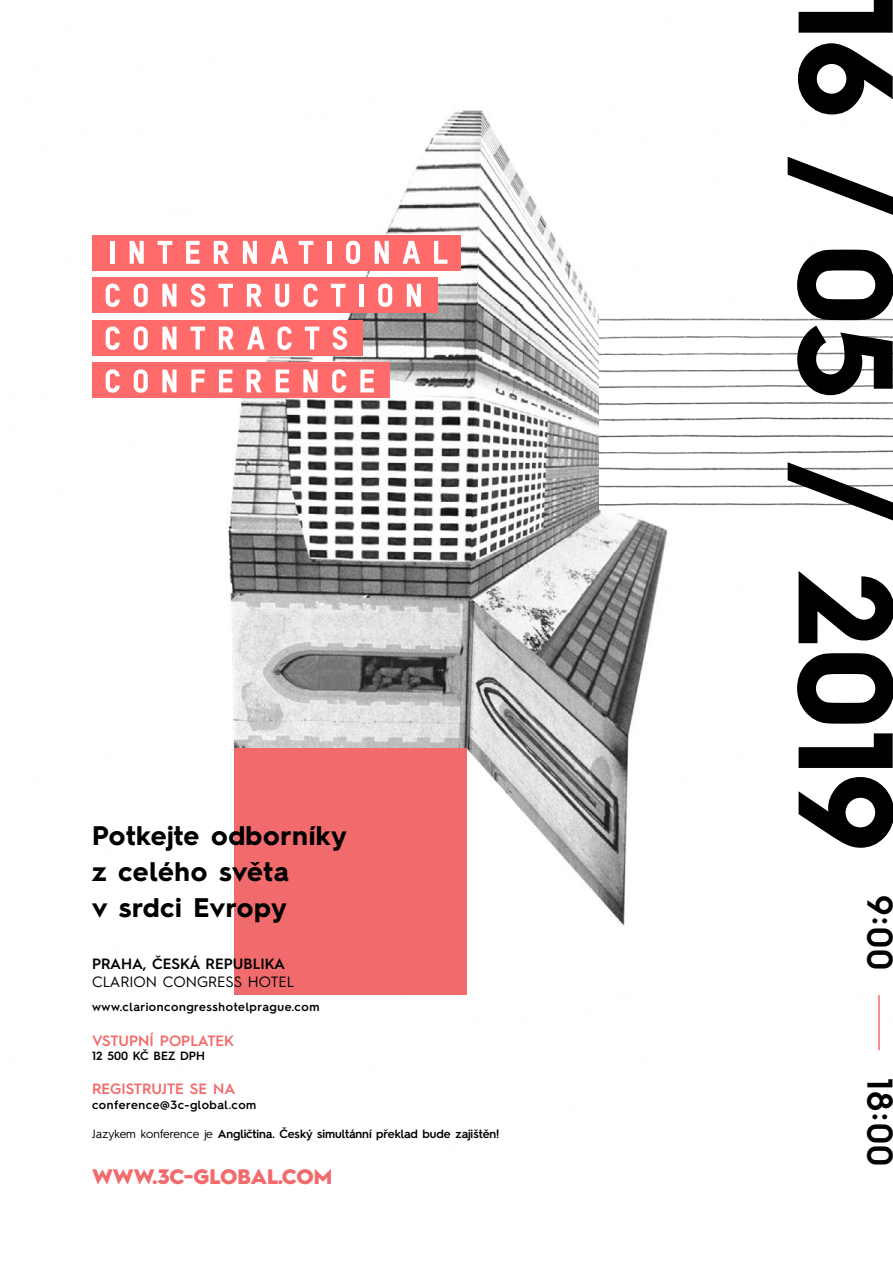
<style>
.page{position:relative;width:893px;height:1263px;background:#fff}
.page>*{position:absolute;margin:0;border:0;box-sizing:border-box;transform-origin:0 0}
.t1{font:700 135px "Hurme Geometric Sans 2";letter-spacing:-.01em;color:#000101}
.t2{font:600 36px "Hurme Geometric Sans 2";color:#000101}
.t3{font:700 27px/36px "Hurme Geometric Sans 2";letter-spacing:.02em;color:#000}
.t4{font:900 21px "Hurme Geometric Sans 2";color:#f26b6c}
.t5{font:600 15px "Hurme Geometric Sans 2";color:#f26b6c}
.t6{font:600 15px "Hurme Geometric Sans 2";color:#000}
.t7{font:15px "Hurme Geometric Sans 2";color:#000}
.t8{font:600 12px "Hurme Geometric Sans 2";letter-spacing:-.005em;color:#000101}
.t9{font:600 12px "Hurme Geometric Sans 2";letter-spacing:.05em;color:#000101}
.t10{font:600 12px "Hurme Geometric Sans 2";letter-spacing:.03em;color:#000101}
.t11{font:600 12px "Hurme Geometric Sans 2";color:#000}
.s1{font-weight:400}
</style>
<div class="page">
<img style="left:92px;top:110px;width:788px;height:941px">
<div style="left:234px;top:748px;width:233px;height:247px;background:#f26b6c"></div>
<img style="left:600px;top:313px;width:293px;height:197px">
<div style="left:92px;top:277px;width:346px;height:36px;background:#ff6b6b"></div>
<div style="left:92px;top:320px;width:270px;height:36px;background:#ff6b6b"></div>
<div style="left:92px;top:363px;width:298px;height:35px;background:#ff6b6b"></div>
<div style="left:92px;top:235px;width:369px;height:35px;background:#ff6b6b"></div>
<hr style="left:111px;top:241px;width:4px;height:23px;background:#fff">
<svg style="left:130px;top:241px;width:14px;height:23px"></svg>
<svg style="left:158px;top:241px;width:14px;height:23px"></svg>
<svg style="left:186px;top:241px;width:14px;height:23px"></svg>
<svg style="left:214px;top:241px;width:15px;height:23px"></svg>
<svg style="left:243px;top:241px;width:14px;height:23px"></svg>
<svg style="left:271px;top:241px;width:17px;height:23px"></svg>
<svg style="left:299px;top:241px;width:14px;height:23px"></svg>
<hr style="left:327px;top:241px;width:4px;height:23px;background:#fff">
<svg style="left:346px;top:241px;width:14px;height:23px"></svg>
<svg style="left:375px;top:241px;width:14px;height:23px"></svg>
<svg style="left:403px;top:241px;width:17px;height:23px"></svg>
<svg style="left:434px;top:241px;width:13px;height:23px"></svg>
<svg style="left:106px;top:284px;width:14px;height:23px"></svg>
<svg style="left:134px;top:284px;width:14px;height:23px"></svg>
<svg style="left:162px;top:284px;width:15px;height:23px"></svg>
<svg style="left:191px;top:284px;width:14px;height:23px"></svg>
<svg style="left:218px;top:284px;width:15px;height:23px"></svg>
<svg style="left:247px;top:284px;width:15px;height:23px"></svg>
<svg style="left:275px;top:284px;width:14px;height:23px"></svg>
<svg style="left:304px;top:284px;width:14px;height:23px"></svg>
<svg style="left:331px;top:284px;width:14px;height:23px"></svg>
<div style="left:359px;top:284px;width:5px;height:23px;background:#fff"></div>
<svg style="left:378px;top:284px;width:14px;height:23px"></svg>
<svg style="left:407px;top:284px;width:14px;height:23px"></svg>
<svg style="left:106px;top:326px;width:14px;height:24px"></svg>
<svg style="left:134px;top:326px;width:14px;height:24px"></svg>
<svg style="left:162px;top:327px;width:15px;height:22px"></svg>
<svg style="left:190px;top:327px;width:15px;height:22px"></svg>
<svg style="left:219px;top:327px;width:15px;height:22px"></svg>
<svg style="left:247px;top:327px;width:18px;height:22px"></svg>
<svg style="left:278px;top:326px;width:14px;height:24px"></svg>
<svg style="left:305px;top:327px;width:14px;height:22px"></svg>
<svg style="left:333px;top:326px;width:14px;height:24px"></svg>
<svg style="left:106px;top:369px;width:14px;height:24px"></svg>
<svg style="left:134px;top:369px;width:14px;height:24px"></svg>
<svg style="left:162px;top:369px;width:15px;height:23px"></svg>
<svg style="left:191px;top:369px;width:14px;height:23px"></svg>
<svg style="left:219px;top:369px;width:13px;height:23px"></svg>
<svg style="left:247px;top:369px;width:15px;height:23px"></svg>
<svg style="left:276px;top:369px;width:13px;height:23px"></svg>
<svg style="left:303px;top:369px;width:14px;height:23px"></svg>
<svg style="left:332px;top:369px;width:14px;height:24px"></svg>
<svg style="left:360px;top:369px;width:14px;height:23px"></svg>
<hr style="left:878px;top:995px;width:2px;height:55px;background:#f26b6c">
<h3 class="t3" style="left:92px;top:815px;width:256px">Potkejte odborníky z celého světa<br>v srdci Evropy</h3>
<p class="t6" style="left:92px;top:953px;width:195px">PRAHA, ČESKÁ REPUBLIKA</p>
<p class="t7" style="left:92px;top:971px;width:204px">CLARION CONGRESS HOTEL</p>
<p class="t9" style="left:92px;top:998px;width:229px">www.clarioncongresshotelprague.com</p>
<p class="t5" style="left:92px;top:1030px;width:144px">VSTUPNÍ POPLATEK</p>
<p class="t11" style="left:92px;top:1047px;width:114px">12 500 KČ BEZ DPH</p>
<p class="t5" style="left:92px;top:1079px;width:145px">REGISTRUJTE SE NA</p>
<p class="t10" style="left:92px;top:1096px;width:166px">conference@3c-global.com</p>
<p class="t8" style="left:92px;top:1125px;width:409px"><span class="s1">Jazykem konference je</span> Angličtina. Český simultánní překlad bude zajištěn!</p>
<h3 class="t4" style="left:92px;top:1161px;width:242px">WWW.3C-GLOBAL.COM</h3>
<h1 class="t1" style="left:941px;top:-6px;width:859px;rotate:90deg">16 / 05 / 2019</h1>
<h2 class="t2" style="left:905px;top:895px;width:77px;rotate:90deg">9:00</h2>
<h2 class="t2" style="left:905px;top:1078px;width:90px;rotate:90deg">18:00</h2>
</div>
